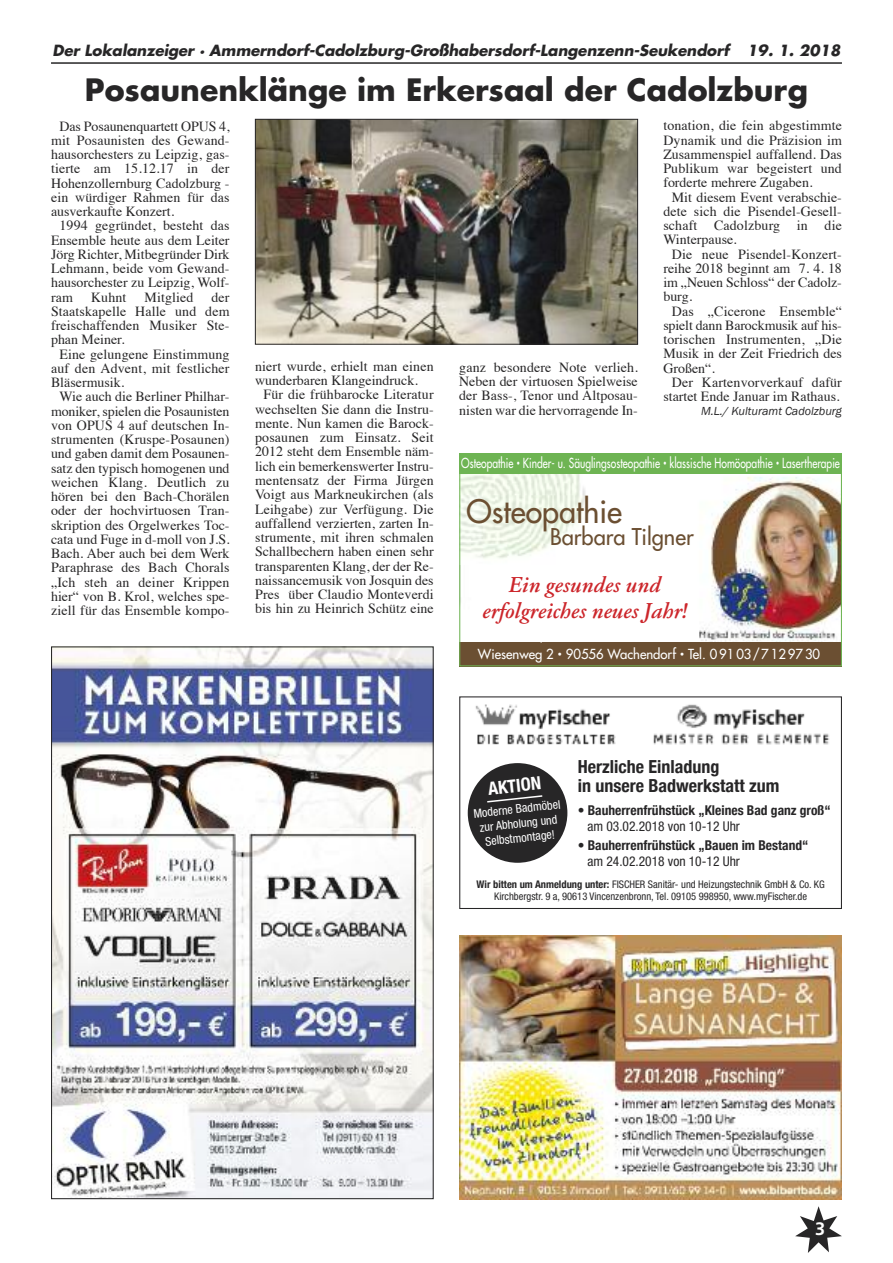
<style>
.page{position:relative;width:893px;height:1263px;background:#fff}
.page>*{position:absolute;margin:0;border:0;box-sizing:border-box;transform-origin:0 0}
.t1{font:500 31.5px "Futura CE";color:#6b4f32}
.t2{font:700 30px "Futura";color:#272627}
.t3{font:italic 700 22.5px/25.5px "Garamond Classico";color:#cc262b;text-align:center}
.t4{font:500 22.5px "Futura CE";color:#6b4f32}
.t5{font:700 condensed 18px/19.5px "Helvetica Neue";color:#272627}
.t6{font:700 condensed 18px "Helvetica Neue";color:#fff}
.t7{font:700 18px "Frutiger";color:#fff}
.t8{font:italic 700 15px "Futura";letter-spacing:-.005em;color:#272627}
.t9{font:13.95px/14.2px "Times";letter-spacing:.005em;color:#272627;text-align:justify}
.t10{font:700 condensed 13.5px/15.8px "Helvetica Neue";color:#272627}
.t11{font:13.5px "Futura";color:#fff;scale:.76 1}
.t12{font:500 13.5px "Futura CE";color:#fff}
.t13{font:condensed 12.15px/14.5px "Helvetica Neue";color:#fff;text-align:center}
.t14{font:italic 12px "Franklin Gothic";color:#272627}
.t15{font:condensed 10.5px/12.3px "Helvetica Neue";color:#272627;text-align:center}
.s1{font-family:"Helvetica"}
.s2{font-family:"Helvetica";font-weight:400}
.s3{font-weight:400}
.s4{font-weight:700}
</style>
<div class="page">
<hr style="left:51px;top:62px;width:791px;height:2px;background:#272627">
<svg style="left:795px;top:1206px;width:47px;height:47px"></svg>
<img style="left:699px;top:477px;width:141px;height:165px">
<img style="left:461px;top:474px;width:125px;height:85px">
<div style="left:459px;top:454px;width:383px;height:20px;background:#6eb453"></div>
<div style="left:459px;top:642px;width:383px;height:24px;background:#6b4f32"></div>
<div style="left:459px;top:454px;width:383px;height:212px;border:1px solid #6eb453"></div>
<hr style="left:508px;top:642px;width:57px;height:1px;background:#c4b8ad">
<img style="left:475px;top:704px;width:141px;height:41px">
<img style="left:653px;top:704px;width:177px;height:41px">
<div style="left:468px;top:763px;width:99px;height:100px;background:#272627;border-radius:50%"></div>
<svg style="left:487px;top:795px;width:56px;height:8px"></svg>
<div style="left:459px;top:696px;width:383px;height:213px;border:1px solid #272627"></div>
<img style="left:459px;top:935px;width:383px;height:264px">
<img style="left:53px;top:648px;width:379px;height:549px">
<img style="left:257px;top:121px;width:379px;height:221px">
<div style="left:255px;top:119px;width:383px;height:225px;border:1px solid #272627"></div>
<p class="t8" style="left:53px;top:44px;width:789px">Der Lokalanzeiger · Ammerndorf-Cadolzburg-Großhabersdorf-Langenzenn-Seukendorf 19. 1. 2018</p>
<h2 class="t2" style="left:85px;top:77px;width:724px">Posaunenklänge im Erkersaal der Cadolzburg</h2>
<p class="t9" style="left:51px;top:120px;width:180px;text-indent:9px">Das Posaunenquartett OPUS 4, mit Posaunisten des Gewand&shy;hausorchesters zu Leipzig, gas&shy;tierte am 15.12.17 in der Hohenzollernburg Cadolzburg - ein würdiger Rahmen für das ausverkaufte Konzert.</p>
<p class="t9" style="left:51px;top:220px;width:180px;text-indent:9px">1994 gegründet, besteht das Ensemble heute aus dem Leiter Jörg Richter, Mitbegründer Dirk Lehmann, beide vom Gewand&shy;hausorchester zu Leipzig, Wolf&shy;ram</p>
<p class="t9" style="left:663px;top:120px;width:180px">tonation, die fein abgestimmte Dynamik und die Präzision im Zusammenspiel auffallend. Das Publikum war begeistert und forderte mehrere Zugaben.</p>
<p class="t9" style="left:663px;top:191px;width:180px;text-indent:9px">Mit diesem Event verabschie&shy;dete sich die Pisendel-Gesell&shy;schaft Cadolzburg in die Winterpause.</p>
<p class="t9" style="left:663px;top:248px;width:180px;text-indent:9px">Die neue Pisendel-Konzert&shy;reihe 2018 beginnt am 7. 4. 18 im „Neuen Schloss“ der Cadolz&shy;burg.</p>
<p class="t9" style="left:663px;top:305px;width:180px;text-indent:9px">Das „Cicerone Ensemble“ spielt dann Barockmusik auf his&shy;torischen Instrumenten, „Die Musik in der Zeit Friedrich des Großen“.</p>
<p class="t9" style="left:663px;top:376px;width:180px;text-align:right">Der Kartenvorverkauf dafür startet Ende Januar im Rathaus.</p>
<p class="t14" style="left:701px;top:404px;width:142px">M.L./ Kulturamt Cadolzburg</p>
<p class="t9" style="left:91px;top:291px;width:37px">Kuhnt</p>
<p class="t9" style="left:144px;top:291px;width:51px">Mitglied</p>
<p class="t9" style="left:51px;top:291px;width:180px;text-indent:160px">der Staatskapelle Halle und dem freischaffenden Musiker Ste&shy;phan Meiner.</p>
<p class="t9" style="left:51px;top:348px;width:180px;text-indent:9px">Eine gelungene Einstimmung auf den Advent, mit festlicher Bläsermusik.</p>
<p class="t9" style="left:51px;top:391px;width:180px;text-align:center">Wie auch die Berliner Philhar&shy;moniker, spielen die Posaunisten von OPUS 4 auf deutschen In&shy;strumenten (Kruspe-Posaunen) und gaben damit dem Posaunen&shy;satz den typisch homogenen und weichen Klang. Deutlich zu hören bei den Bach-Chorälen oder der hochvirtuosen Tran&shy;skription des Orgelwerkes Toc&shy;cata und Fuge in d-moll von J.S.<br>Bach. Aber auch bei dem Werk<br>Paraphrase des Bach Chorals „Ich steh an deiner Krippen hier“ von B. Krol, welches spe&shy;ziell für das Ensemble kompo-</p>
<p class="t9" style="left:255px;top:360px;width:180px">niert wurde, erhielt man einen wunderbaren Klangeindruck.</p>
<p class="t9" style="left:255px;top:389px;width:180px;text-indent:9px">Für die frühbarocke Literatur wechselten Sie dann die Instru&shy;mente. Nun kamen die Barock&shy;posaunen zum Einsatz. Seit 2012 steht dem Ensemble näm&shy;lich ein bemerkenswerter Instru&shy;mentensatz der Firma Jürgen Voigt aus Markneukirchen (als Leihgabe) zur Verfügung. Die auffallend verzierten, zarten In&shy;strumente, mit ihren schmalen Schallbechern haben einen sehr transparenten Klang, der der Re&shy;naissancemusik von Josquin des Pres über Claudio Monteverdi bis hin zu Heinrich Schütz eine</p>
<p class="t9" style="left:459px;top:361px;width:180px">ganz besondere Note verlieh.<br>Neben der virtuosen Spielweise der Bass-, Tenor und Altposau&shy;nisten war die hervorragende In-</p>
<p class="t11" style="left:461px;top:456px;width:500px">Osteopathie <span class="s1">•</span> Kinder- u. Säuglingsosteopathie <span class="s1">•</span> klassische Homöopathie <span class="s1">•</span> Lasertherapie</p>
<h1 class="t1" style="left:466px;top:495px;width:157px">Osteopathie</h1>
<h3 class="t4" style="left:550px;top:526px;width:145px">Barbara Tilgner</h3>
<h3 class="t3" style="left:482px;top:571px;width:206px">Ein gesundes und erfolgreiches neues Jahr!</h3>
<p class="t12" style="left:478px;top:647px;width:344px">Wiesenweg 2 <span class="s2">•</span> 90556 Wachendorf <span class="s2">•</span> Tel. 0 91 03/7 12 97 30</p>
<p class="t5" style="left:578px;top:756px;width:203px">Herzliche Einladung<br>in unsere Badwerkstatt zum</p>
<p class="t10" style="left:587px;top:802px;width:245px;text-indent:-10px"><span class="s3">•</span> Bauherrenfrühstück „kleines Bad ganz groß“ <span class="s3">am 03.02.2018 von 10-12 Uhr</span></p>
<p class="t10" style="left:587px;top:837px;width:222px;text-indent:-10px"><span class="s3">•</span> Bauherrenfrühstück „Bauen im Bestand“ <span class="s3">am 24.02.2018 von 10-12 Uhr</span></p>
<p class="t15" style="left:477px;top:879px;width:350px"><span class="s4">Wir bitten um Anmeldung unter:</span> FISCHER Sanitär- und Heizungstechnik GmbH &amp; Co. KG<br>Kirchbergstr. 9 a, 90613 Vincenzenbronn, Tel. 09105 998950, www.myFischer.de</p>
<p class="t6" style="left:487px;top:777px;width:55px;rotate:-6deg">Aktion</p>
<p class="t13" style="left:473px;top:807px;width:89px;rotate:-6deg">Moderne Badmöbel zur Abholung und<br>Selbstmontage!</p>
<p class="t7" style="left:815px;top:1221px;width:12px">3</p>
</div>
